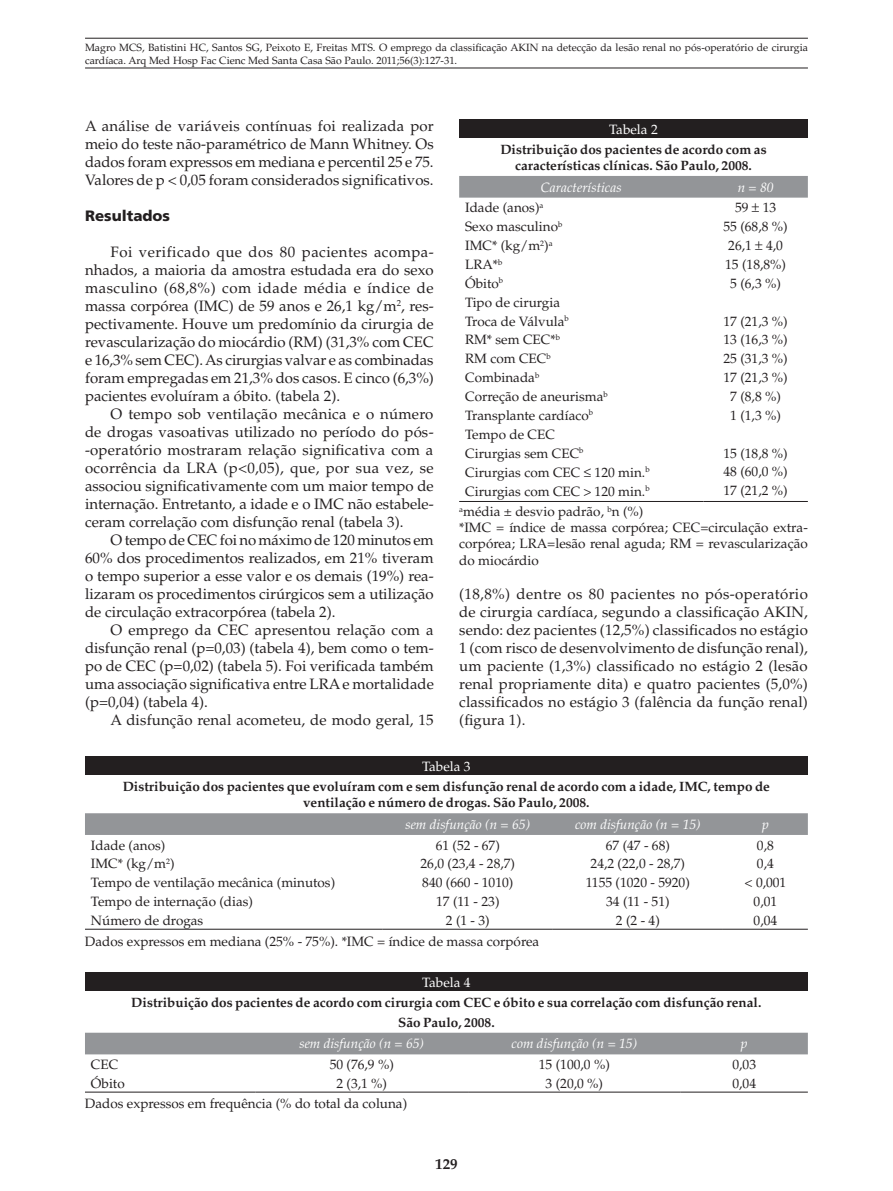
<style>
.page{position:relative;width:893px;height:1191px;background:#fff}
.page>*{position:absolute;margin:0;border:0;box-sizing:border-box;transform-origin:0 0}
.t1{font:15px/18px "Palatino";color:#231f20;text-align:justify}
.Sessão{font:900 15px "Frutiger";color:#231f20}
.t2{font:700 15px "Palatino";color:#231f20}
.Tabela-corpo{font:13.5px/16.2px "Palatino";color:#231f20;text-align:justify}
.Tabela-título{font:700 13.5px/16.2px "Palatino";color:#231f20;text-align:center}
.Tabela-cabeça{font:italic 13.5px "Palatino";color:#fff}
.Tabela{font:13.5px "Palatino";color:#fff}
.t3{font:10.5px/13.5px "Palatino";color:#231f20}
</style>
<div class="page">
<hr style="left:85px;top:38px;width:723px;height:1px;background:#231f20">
<hr style="left:85px;top:68px;width:723px;height:1px;background:#231f20">
<div style="left:459px;top:119px;width:349px;height:19px;background:#231f20"></div>
<div style="left:459px;top:176px;width:349px;height:22px;background:#939598"></div>
<hr style="left:459px;top:501px;width:244px;height:1px;background:#231f20">
<hr style="left:703px;top:501px;width:105px;height:1px;background:#231f20">
<div style="left:85px;top:756px;width:723px;height:19px;background:#231f20"></div>
<div style="left:85px;top:813px;width:723px;height:22px;background:#939598"></div>
<hr style="left:85px;top:928px;width:298px;height:1px;background:#231f20">
<hr style="left:383px;top:928px;width:170px;height:1px;background:#231f20">
<hr style="left:553px;top:928px;width:170px;height:1px;background:#231f20">
<hr style="left:723px;top:928px;width:85px;height:1px;background:#231f20">
<div style="left:85px;top:972px;width:723px;height:19px;background:#231f20"></div>
<div style="left:85px;top:1032px;width:723px;height:22px;background:#939598"></div>
<hr style="left:85px;top:1091px;width:170px;height:1px;background:#231f20">
<hr style="left:255px;top:1091px;width:213px;height:1px;background:#231f20">
<hr style="left:468px;top:1091px;width:213px;height:1px;background:#231f20">
<hr style="left:681px;top:1091px;width:127px;height:1px;background:#231f20">
<p class="t3" style="left:85px;top:40px;width:724px">Magro MCS, Batistini HC, Santos SG, Peixoto E, Freitas MTS. O emprego da classificação AKIN na detecção da lesão renal no pós-operatório de cirurgia cardíaca. Arq Med Hosp Fac Cienc Med Santa Casa São Paulo. 2011;56(3):127-31.</p>
<p class="t1" style="left:85px;top:117px;width:350px">A análise de variáveis contínuas foi realizada por meio do teste não-paramétrico de Mann Whitney. Os dados foram expressos em mediana e percentil 25 e 75.<br>Valores de p &lt; 0,05 foram considerados significativos.</p>
<p class="Sessão" style="left:85px;top:206px;width:87px">Resultados</p>
<p class="t1" style="left:85px;top:243px;width:350px;text-indent:26px">Foi verificado que dos 80 pacientes acompa&shy;nhados, a maioria da amostra estudada era do sexo masculino (68,8%) com idade média e índice de massa corpórea (IMC) de 59 anos e 26,1 kg/m<sup>2</sup>, res&shy;pectivamente. Houve um predomínio da cirurgia de revascularização do miocárdio (RM) (31,3% com CEC e 16,3% sem CEC). As cirurgias valvar e as combinadas foram empregadas em 21,3% dos casos. E cinco (6,3%) pacientes evoluíram a óbito. (tabela 2).</p>
<p class="t1" style="left:85px;top:405px;width:350px;text-indent:26px">O tempo sob ventilação mecânica e o número de drogas vasoativas utilizado no período do pós--operatório mostraram relação significativa com a ocorrência da LRA (p&lt;0,05), que, por sua vez, se associou significativamente com um maior tempo de internação. Entretanto, a idade e o IMC não estabele&shy;ceram correlação com disfunção renal (tabela 3).</p>
<p class="t1" style="left:85px;top:531px;width:350px;text-indent:26px">O tempo de CEC foi no máximo de 120 minutos em 60% dos procedimentos realizados, em 21% tiveram o tempo superior a esse valor e os demais (19%) rea&shy;lizaram os procedimentos cirúrgicos sem a utilização de circulação extracorpórea (tabela 2).</p>
<p class="t1" style="left:85px;top:621px;width:350px;text-indent:26px">O emprego da CEC apresentou relação com a disfunção renal (p=0,03) (tabela 4), bem como o tem&shy;po de CEC (p=0,02) (tabela 5). Foi verificada também uma associação significativa entre LRA e mortalidade (p=0,04) (tabela 4).</p>
<p class="t1" style="left:111px;top:711px;width:325px">A disfunção renal acometeu, de modo geral, 15</p>
<p class="Tabela" style="left:609px;top:121px;width:50px">Tabela 2</p>
<p class="Tabela-título" style="left:500px;top:141px;width:268px">Distribuição dos pacientes de acordo com as características clínicas. São Paulo, 2008.</p>
<p class="Tabela-cabeça" style="left:541px;top:179px;width:82px">Características</p>
<p class="Tabela-cabeça" style="left:738px;top:179px;width:37px">n = 80</p>
<p class="Tabela-corpo" style="left:465px;top:200px;width:80px">Idade (anos)<sup>a</sup></p>
<p class="Tabela-corpo" style="left:735px;top:200px;width:43px">59 13</p>
<p class="Tabela-corpo" style="left:465px;top:219px;width:99px">Sexo masculino<sup>b</sup></p>
<p class="Tabela-corpo" style="left:723px;top:219px;width:66px">55 (68,8 %)</p>
<p class="Tabela-corpo" style="left:465px;top:238px;width:89px">IMC* (kg/m<sup>2</sup>)<sup>a</sup></p>
<p class="Tabela-corpo" style="left:728px;top:238px;width:56px">26,1 4,0</p>
<p class="Tabela-corpo" style="left:465px;top:256px;width:39px">LRA*<sup>b</sup></p>
<p class="Tabela-corpo" style="left:725px;top:256px;width:62px">15 (18,8%)</p>
<p class="Tabela-corpo" style="left:465px;top:275px;width:40px">Óbito<sup>b</sup></p>
<p class="Tabela-corpo" style="left:730px;top:275px;width:52px">5 (6,3 %)</p>
<p class="Tabela-corpo" style="left:465px;top:294px;width:96px">Tipo de cirurgia</p>
<p class="Tabela-corpo" style="left:465px;top:313px;width:105px">Troca de Válvula<sup>b</sup></p>
<p class="Tabela-corpo" style="left:723px;top:313px;width:66px">17 (21,3 %)</p>
<p class="Tabela-corpo" style="left:465px;top:332px;width:96px">RM* sem CEC*<sup>b</sup></p>
<p class="Tabela-corpo" style="left:723px;top:332px;width:66px">13 (16,3 %)</p>
<p class="Tabela-corpo" style="left:465px;top:351px;width:87px">RM com CEC<sup>b</sup></p>
<p class="Tabela-corpo" style="left:723px;top:351px;width:66px">25 (31,3 %)</p>
<p class="Tabela-corpo" style="left:465px;top:370px;width:76px">Combinada<sup>b</sup></p>
<p class="Tabela-corpo" style="left:723px;top:370px;width:66px">17 (21,3 %)</p>
<p class="Tabela-corpo" style="left:465px;top:388px;width:144px">Correção de aneurisma<sup>b</sup></p>
<p class="Tabela-corpo" style="left:730px;top:388px;width:52px">7 (8,8 %)</p>
<p class="Tabela-corpo" style="left:465px;top:407px;width:130px">Transplante cardíaco<sup>b</sup></p>
<p class="Tabela-corpo" style="left:730px;top:407px;width:52px">1 (1,3 %)</p>
<p class="Tabela-corpo" style="left:465px;top:426px;width:91px">Tempo de CEC</p>
<p class="Tabela-corpo" style="left:465px;top:445px;width:120px">Cirurgias sem CEC<sup>b</sup></p>
<p class="Tabela-corpo" style="left:723px;top:445px;width:66px">15 (18,8 %)</p>
<p class="Tabela-corpo" style="left:465px;top:464px;width:186px">Cirurgias com CEC ≤ 120 min.<sup>b</sup></p>
<p class="Tabela-corpo" style="left:723px;top:464px;width:66px">48 (60,0 %)</p>
<p class="Tabela-corpo" style="left:465px;top:483px;width:186px">Cirurgias com CEC 120 min.<sup>b</sup></p>
<p class="Tabela-corpo" style="left:723px;top:483px;width:66px">17 (21,2 %)</p>
<p class="Tabela-corpo" style="left:459px;top:503px;width:186px"><sup>a</sup>média ± desvio padrão, <sup>b</sup>n (%)</p>
<p class="Tabela-corpo" style="left:459px;top:520px;width:350px">*IMC = índice de massa corpórea; CEC=circulação extra&shy;corpórea; LRA=lesão renal aguda; RM = revascularização do miocárdio</p>
<p class="t1" style="left:459px;top:585px;width:350px">(18,8%) dentre os 80 pacientes no pós-operatório de cirurgia cardíaca, segundo a classificação AKIN, sendo: dez pacientes (12,5%) classificados no estágio 1 (com risco de desenvolvimento de disfunção renal), um paciente (1,3%) classificado no estágio 2 (lesão renal propriamente dita) e quatro pacientes (5,0%) classificados no estágio 3 (falência da função renal) (figura 1).</p>
<p class="Tabela" style="left:422px;top:758px;width:50px">Tabela 3</p>
<p class="Tabela-título" style="left:123px;top:778px;width:649px">Distribuição dos pacientes que evoluíram com e sem disfunção renal de acordo com a idade, IMC, tempo de ventilação e número de drogas. São Paulo, 2008.</p>
<p class="Tabela-cabeça" style="left:405px;top:816px;width:126px">sem disfunção (n = 65)</p>
<p class="Tabela-cabeça" style="left:575px;top:816px;width:127px">com disfunção (n = 15)</p>
<p class="Tabela-cabeça" style="left:762px;top:816px;width:8px">p</p>
<p class="Tabela-corpo" style="left:91px;top:837px;width:76px">Idade (anos)</p>
<p class="Tabela-corpo" style="left:436px;top:837px;width:66px">61 (52 - 67)</p>
<p class="Tabela-corpo" style="left:606px;top:837px;width:66px">67 (47 - 68)</p>
<p class="Tabela-corpo" style="left:757px;top:837px;width:18px">0,8</p>
<p class="Tabela-corpo" style="left:91px;top:856px;width:85px">IMC* (kg/m<sup>2</sup>)</p>
<p class="Tabela-corpo" style="left:421px;top:856px;width:96px">26,0 (23,4 - 28,7)</p>
<p class="Tabela-corpo" style="left:591px;top:856px;width:96px">24,2 (22,0 - 28,7)</p>
<p class="Tabela-corpo" style="left:757px;top:856px;width:18px">0,4</p>
<p class="Tabela-corpo" style="left:91px;top:874px;width:246px">Tempo de ventilação mecânica (minutos)</p>
<p class="Tabela-corpo" style="left:422px;top:874px;width:93px">840 (660 - 1010)</p>
<p class="Tabela-corpo" style="left:586px;top:874px;width:105px">1155 (1020 - 5920)</p>
<p class="Tabela-corpo" style="left:744px;top:874px;width:43px">&lt; 0,001</p>
<p class="Tabela-corpo" style="left:91px;top:893px;width:164px">Tempo de internação (dias)</p>
<p class="Tabela-corpo" style="left:436px;top:893px;width:65px">17 (11 - 23)</p>
<p class="Tabela-corpo" style="left:606px;top:893px;width:65px">34 (11 - 51)</p>
<p class="Tabela-corpo" style="left:754px;top:893px;width:25px">0,01</p>
<p class="Tabela-corpo" style="left:91px;top:912px;width:114px">Número de drogas</p>
<p class="Tabela-corpo" style="left:446px;top:912px;width:45px">2 (1 - 3)</p>
<p class="Tabela-corpo" style="left:616px;top:912px;width:45px">2 (2 - 4)</p>
<p class="Tabela-corpo" style="left:754px;top:912px;width:25px">0,04</p>
<p class="Tabela-corpo" style="left:85px;top:933px;width:456px">Dados expressos em mediana (25% - 75%). *IMC = índice de massa corpórea</p>
<p class="Tabela" style="left:422px;top:974px;width:50px">Tabela 4</p>
<p class="Tabela-título" style="left:131px;top:994px;width:632px">Distribuição dos pacientes de acordo com cirurgia com CEC e óbito e sua correlação com disfunção renal.</p>
<p class="Tabela-título" style="left:398px;top:1014px;width:98px">São Paulo, 2008.</p>
<p class="Tabela-cabeça" style="left:299px;top:1036px;width:126px">sem disfunção (n = 65)</p>
<p class="Tabela-cabeça" style="left:512px;top:1036px;width:127px">com disfunção (n = 15)</p>
<p class="Tabela-cabeça" style="left:741px;top:1036px;width:8px">p</p>
<p class="Tabela-corpo" style="left:91px;top:1056px;width:29px">CEC</p>
<p class="Tabela-corpo" style="left:330px;top:1056px;width:66px">50 (76,9 %)</p>
<p class="Tabela-corpo" style="left:539px;top:1056px;width:72px">15 (100,0 %)</p>
<p class="Tabela-corpo" style="left:732px;top:1056px;width:25px">0,03</p>
<p class="Tabela-corpo" style="left:91px;top:1075px;width:35px">Óbito</p>
<p class="Tabela-corpo" style="left:336px;top:1075px;width:52px">2 (3,1 %)</p>
<p class="Tabela-corpo" style="left:546px;top:1075px;width:59px">3 (20,0 %)</p>
<p class="Tabela-corpo" style="left:732px;top:1075px;width:25px">0,04</p>
<p class="Tabela-corpo" style="left:85px;top:1096px;width:324px">Dados expressos em frequência (% do total da coluna)</p>
<p class="t2" style="left:435px;top:1154px;width:24px">129</p>
</div>
